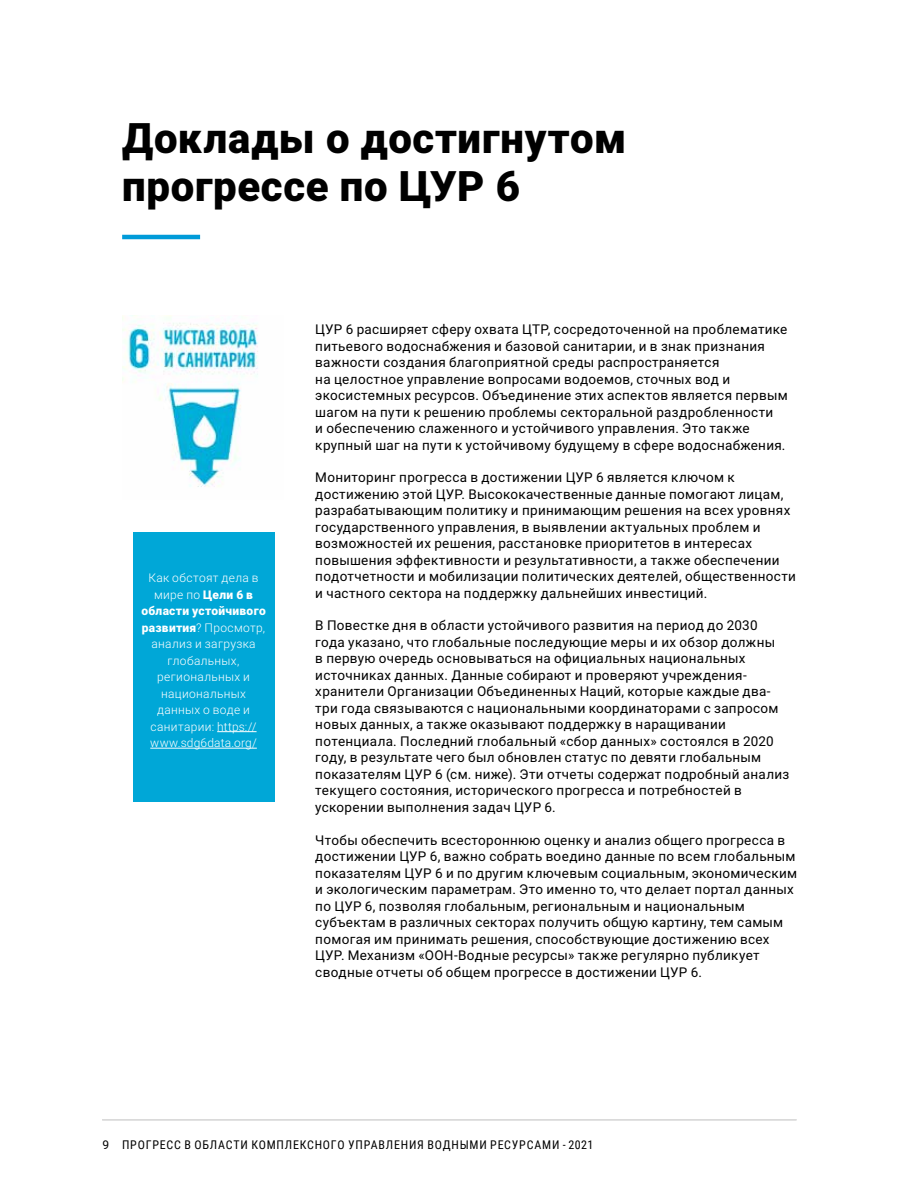
<style>
.page{position:relative;width:918px;height:1188px;background:#fff}
.page>*{position:absolute;margin:0;border:0;box-sizing:border-box;transform-origin:0 0}
.t1{font:900 42px/48px "Roboto";letter-spacing:.015em;color:#000}
.t2{font:13.5px/16.5px "Roboto";letter-spacing:.025em;color:#000}
.t3{font:300 12px/16.5px "Roboto";letter-spacing:.025em;color:#fff;text-align:center}
.t4{font:12px "Roboto Condensed";letter-spacing:.065em;color:#000}
.s1{font-weight:900}
.s2{font-family:"Roboto"}
</style>
<div class="page">
<hr style="left:102px;top:1119px;width:695px;height:1px;background:#dadada">
<img style="left:122px;top:315px;width:136px;height:172px">
<hr style="left:122px;top:235px;width:78px;height:4px;background:#009bd9">
<div style="left:133px;top:532px;width:141px;height:270px;background:#00a7d7"></div>
<hr style="left:217px;top:731px;width:40px;height:1px;background:#fff">
<hr style="left:150px;top:748px;width:107px;height:1px;background:#fff">
<h1 class="t1" style="left:122px;top:113px;width:506px">Доклады о достигнутом прогрессе по ЦУР 6</h1>
<p class="t3" style="left:141px;top:569px;width:126px">Как обстоят дела в мире по <span class="s1">Цели 6 в области устойчивого развития</span>? Просмотр, анализ и загрузка глобальных, региональных и национальных данных о воде и санитарии: https:// www.sdg6data.org/</p>
<p class="t2" style="left:315px;top:321px;width:474px">ЦУР 6 расширяет сферу охвата ЦТР, сосредоточенной на проблематике питьевого водоснабжения и базовой санитарии, и в знак признания важности создания благоприятной среды распространяется<br>на целостное управление вопросами водоемов, сточных вод и экосистемных ресурсов. Объединение этих аспектов является первым шагом на пути к решению проблемы секторальной раздробленности<br>и обеспечению слаженного и устойчивого управления. Это также крупный шаг на пути к устойчивому будущему в сфере водоснабжения.</p>
<p class="t2" style="left:315px;top:469px;width:482px">Мониторинг прогресса в достижении ЦУР 6 является ключом к достижению этой ЦУР. Высококачественные данные помогают лицам, разрабатывающим политику и принимающим решения на всех уровнях государственного управления, в выявлении актуальных проблем и возможностей их решения, расстановке приоритетов в интересах повышения эффективности и результативности, а также обеспечении подотчетности и мобилизации политических деятелей, общественности и частного сектора на поддержку дальнейших инвестиций.</p>
<p class="t2" style="left:315px;top:617px;width:476px">В Повестке дня в области устойчивого развития на период до 2030 года указано, что глобальные последующие меры и их обзор должны<br>в первую очередь основываться на официальных национальных источниках данных. Данные собирают и проверяют учреждения&shy;хранители Организации Объединенных Наций, которые каждые два&shy;три года связываются с национальными координаторами с запросом новых данных, а также оказывают поддержку в наращивании потенциала. Последний глобальный «сбор данных» состоялся в 2020 году, в результате чего был обновлен статус по девяти глобальным показателям ЦУР 6 (см. ниже). Эти отчеты содержат подробный анализ текущего состояния, исторического прогресса и потребностей в ускорении выполнения задач ЦУР 6.</p>
<p class="t2" style="left:315px;top:831px;width:483px">Чтобы обеспечить всестороннюю оценку и анализ общего прогресса в достижении ЦУР 6, важно собрать воедино данные по всем глобальным показателям ЦУР 6 и по другим ключевым социальным, экономическим и экологическим параметрам. Это именно то, что делает портал данных по ЦУР 6, позволяя глобальным, региональным и национальным субъектам в различных секторах получить общую картину, тем самым помогая им принимать решения, способствующие достижению всех ЦУР. Механизм «ООН-Водные ресурсы» также регулярно публикует сводные отчеты об общем прогрессе в достижении ЦУР 6.</p>
<p class="t4" style="left:102px;top:1136px;width:492px"><span class="s2">9</span> ПРОГРЕСС В ОБЛАСТИ КОМПЛЕКСНОГО УПРАВЛЕНИЯ ВОДНЫМИ РЕСУРСАМИ - 2021</p>
</div>
